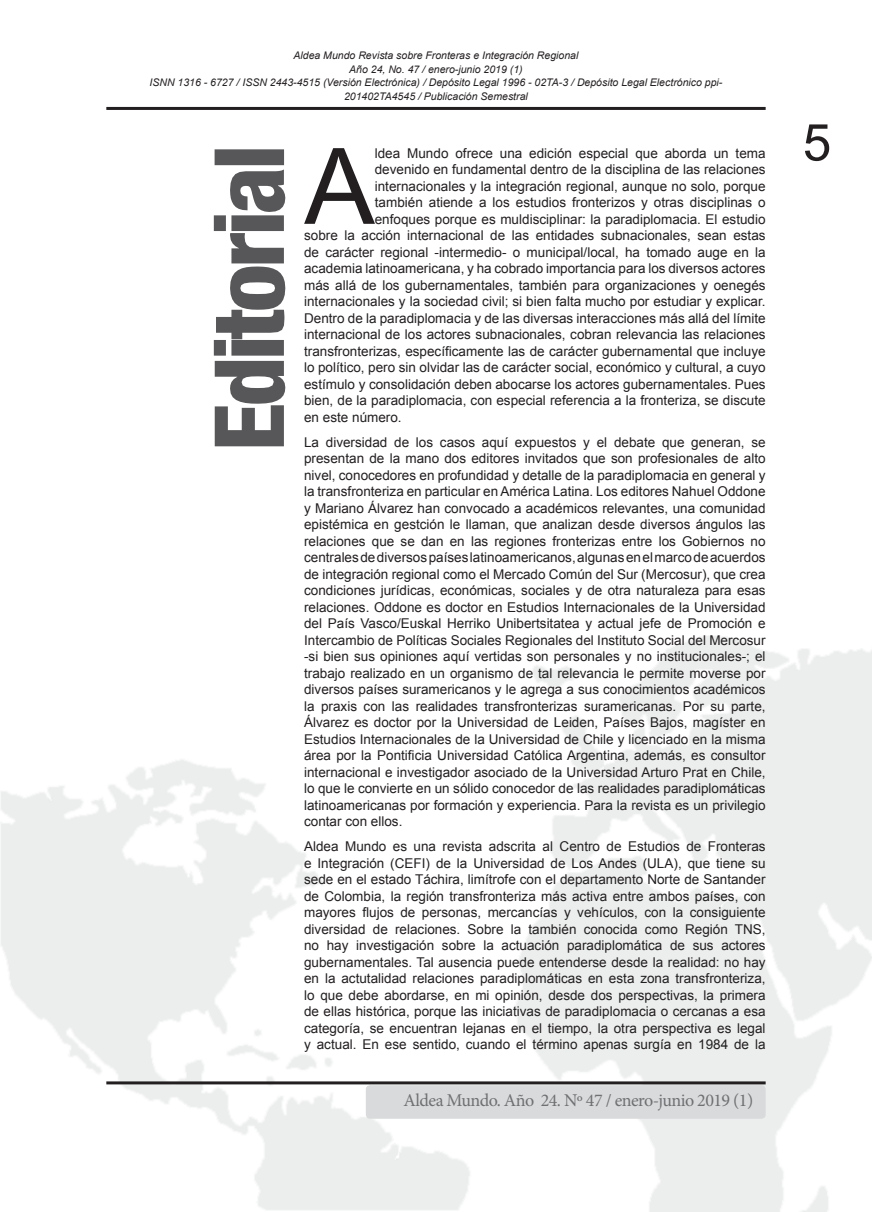
<style>
.page{position:relative;width:872px;height:1212px;background:#fff}
.page>*{position:absolute;margin:0;border:0;box-sizing:border-box;transform-origin:0 0}
.t1{font:105.75px "Arial";color:#231f20}
.t2{font:51px "Arial";color:#231f20}
.t3{font:18px "Minion Pro";letter-spacing:-.03em;color:#6f7073}
.t4{font:13.5px/16.5px "Arial";color:#231f20;text-align:justify}
.t5{font:italic 10.5px/13.5px "Arial";color:#231f20;text-align:center}
</style>
<div class="page">
<img style="left:1px;top:636px;width:871px;height:576px">
<hr style="left:106px;top:107px;width:659px;height:3px;background:#231f20">
<hr style="left:106px;top:1081px;width:659px;height:3px;background:#231f20">
<div style="left:366px;top:1085px;width:399px;height:34px;background:#d9dadb;border-radius:4px"></div>
<svg style="left:214px;top:149px;width:71px;height:297px"></svg>
<p class="t5" style="left:150px;top:49px;width:574px">Aldea Mundo Revista sobre Fronteras e Integración Regional<br>Año 24, No. 47 / enero-junio 2019 (1)<br>ISNN 1316 - 6727 / ISSN 2443-4515 (Versión Electrónica) / Depósito Legal 1996 - 02TA-3 / Depósito Legal Electrónico ppi-201402TA4545 / Publicación Semestral</p>
<h1 class="t1" style="left:304px;top:117px;width:72px">A</h1>
<p class="t4" style="left:375px;top:145px;width:392px">ldea Mundo ofrece una edición especial que aborda un tema</p>
<p class="t4" style="left:375px;top:161px;width:392px">devenido en fundamental dentro de la disciplina de las relaciones</p>
<p class="t4" style="left:375px;top:178px;width:392px">internacionales y la integración regional, aunque no solo, porque</p>
<p class="t4" style="left:375px;top:194px;width:392px">también atiende a los estudios fronterizos y otras disciplinas o</p>
<p class="t4" style="left:375px;top:211px;width:392px">enfoques porque es muldisciplinar: la paradiplomacia. El estudio</p>
<p class="t4" style="left:304px;top:227px;width:463px">sobre la acción internacional de las entidades subnacionales, sean estas</p>
<p class="t4" style="left:304px;top:244px;width:463px">de carácter regional -intermedio- o municipal/local, ha tomado auge en la</p>
<p class="t4" style="left:304px;top:260px;width:463px">academia latinoamericana, y ha cobrado importancia para los diversos actores</p>
<p class="t4" style="left:304px;top:277px;width:463px">más allá de los gubernamentales, también para organizaciones y oenegés</p>
<p class="t4" style="left:304px;top:293px;width:463px">internacionales y la sociedad civil; si bien falta mucho por estudiar y explicar.</p>
<p class="t4" style="left:304px;top:310px;width:463px">Dentro de la paradiplomacia y de las diversas interacciones más allá del límite</p>
<p class="t4" style="left:304px;top:326px;width:463px">internacional de los actores subnacionales, cobran relevancia las relaciones</p>
<p class="t4" style="left:304px;top:343px;width:463px">transfronterizas, específicamente las de carácter gubernamental que incluye</p>
<p class="t4" style="left:304px;top:359px;width:463px">lo político, pero sin olvidar las de carácter social, económico y cultural, a cuyo</p>
<p class="t4" style="left:304px;top:376px;width:463px">estímulo y consolidación deben abocarse los actores gubernamentales. Pues</p>
<p class="t4" style="left:304px;top:392px;width:463px">bien, de la paradiplomacia, con especial referencia a la fronteriza, se discute</p>
<p class="t4" style="left:304px;top:409px;width:99px">en este número.</p>
<p class="t4" style="left:304px;top:434px;width:463px">La diversidad de los casos aquí expuestos y el debate que generan, se presentan de la mano dos editores invitados que son profesionales de alto nivel, conocedores en profundidad y detalle de la paradiplomacia en general y la transfronteriza en particular en América Latina. Los editores Nahuel Oddone y Mariano Álvarez han convocado a académicos relevantes, una comunidad epistémica en gestción le llaman, que analizan desde diversos ángulos las relaciones que se dan en las regiones fronterizas entre los Gobiernos no centrales de diversos países latinoamericanos, algunas en el marco de acuerdos de integración regional como el Mercado Común del Sur (Mercosur), que crea condiciones jurídicas, económicas, sociales y de otra naturaleza para esas relaciones. Oddone es doctor en Estudios Internacionales de la Universidad del País Vasco/Euskal Herriko Unibertsitatea y actual jefe de Promoción e Intercambio de Políticas Sociales Regionales del Instituto Social del Mercosur -si bien sus opiniones aquí vertidas son personales y no institucionales-; el trabajo realizado en un organismo de tal relevancia le permite moverse por diversos países suramericanos y le agrega a sus conocimientos académicos la praxis con las realidades transfronterizas suramericanas. Por su parte, Álvarez es doctor por la Universidad de Leiden, Países Bajos, magíster en Estudios Internacionales de la Universidad de Chile y licenciado en la misma área por la Pontificia Universidad Católica Argentina, además, es consultor internacional e investigador asociado de la Universidad Arturo Prat en Chile, lo que le convierte en un sólido conocedor de las realidades paradiplomáticas latinoamericanas por formación y experiencia. Para la revista es un privilegio contar con ellos.</p>
<p class="t4" style="left:304px;top:838px;width:463px">Aldea Mundo es una revista adscrita al Centro de Estudios de Fronteras e Integración (CEFI) de la Universidad de Los Andes (ULA), que tiene su sede en el estado Táchira, limítrofe con el departamento Norte de Santander de Colombia, la región transfronteriza más activa entre ambos países, con mayores flujos de personas, mercancías y vehículos, con la consiguiente diversidad de relaciones. Sobre la también conocida como Región TNS, no hay investigación sobre la actuación paradiplomática de sus actores gubernamentales. Tal ausencia puede entenderse desde la realidad: no hay en la actutalidad relaciones paradiplomáticas en esta zona transfronteriza, lo que debe abordarse, en mi opinión, desde dos perspectivas, la primera de ellas histórica, porque las iniciativas de paradiplomacia o cercanas a esa categoría, se encuentran lejanas en el tiempo, la otra perspectiva es legal y actual. En ese sentido, cuando el término apenas surgía en 1984 de la</p>
<h3 class="t3" style="left:403px;top:1088px;width:351px">Aldea Mundo. Año 24. Nº 47 / enero-junio 2019 (1)</h3>
<h2 class="t2" style="left:803px;top:109px;width:30px">5</h2>
</div>
